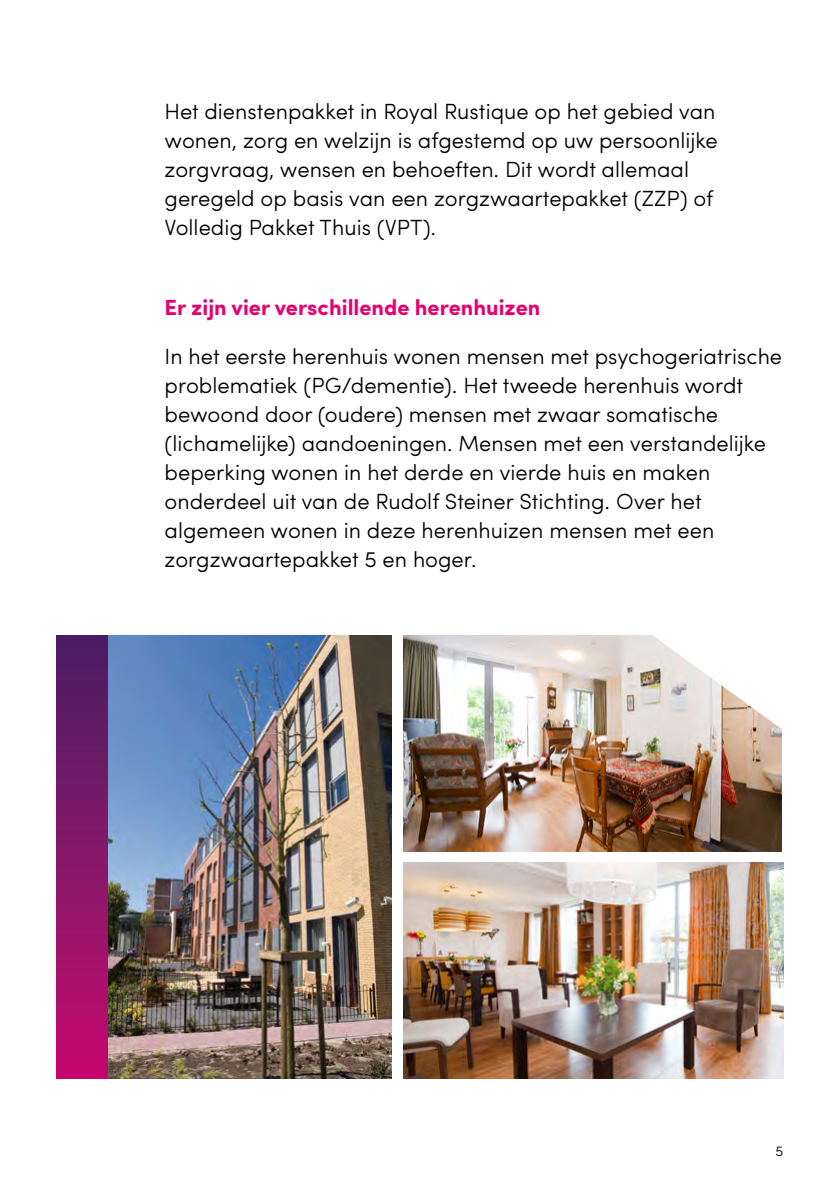
<style>
.page{position:relative;width:840px;height:1191px;background:#fff}
.page>*{position:absolute;margin:0;border:0;box-sizing:border-box;transform-origin:0 0}
.t1{font:300 22px/29px "Sofia Pro";color:#000}
.t2{font:700 22px "Sofia Pro";color:#e6006f}
.t3{font:300 14px "Sofia Pro";color:#000}
</style>
<div class="page">
<img style="left:108px;top:636px;width:283px;height:442px">
<div style="left:57px;top:636px;width:51px;height:442px;background:linear-gradient(to bottom,#491f64,#c50b6e)"></div>
<img style="left:403px;top:863px;width:379px;height:215px">
<img style="left:403px;top:636px;width:378px;height:215px">
<svg style="left:636px;top:635px;width:146px;height:119px"></svg>
<p class="t1" style="left:164px;top:95px;width:554px">Het dienstenpakket in Royal Rustique op het gebied van wonen, zorg en welzijn is afgestemd op uw persoonlijke zorgvraag, wensen en behoeften. Dit wordt allemaal geregeld op basis van een zorgzwaartepakket (ZZP) of Volledig Pakket Thuis (VPT).</p>
<p class="t2" style="left:164px;top:290px;width:377px">Er zijn vier verschillende herenhuizen</p>
<p class="t1" style="left:164px;top:340px;width:618px">In het eerste herenhuis wonen mensen met psychogeriatrische problematiek (PG/dementie). Het tweede herenhuis wordt bewoond door (oudere) mensen met zwaar somatische (lichamelijke) aandoeningen. Mensen met een verstandelijke beperking wonen in het derde en vierde huis en maken onderdeel uit van de Rudolf Steiner Stichting. Over het algemeen wonen in deze herenhuizen mensen met een zorgzwaartepakket 5 en hoger.</p>
<p class="t3" style="left:775px;top:1141px;width:9px">5</p>
</div>
